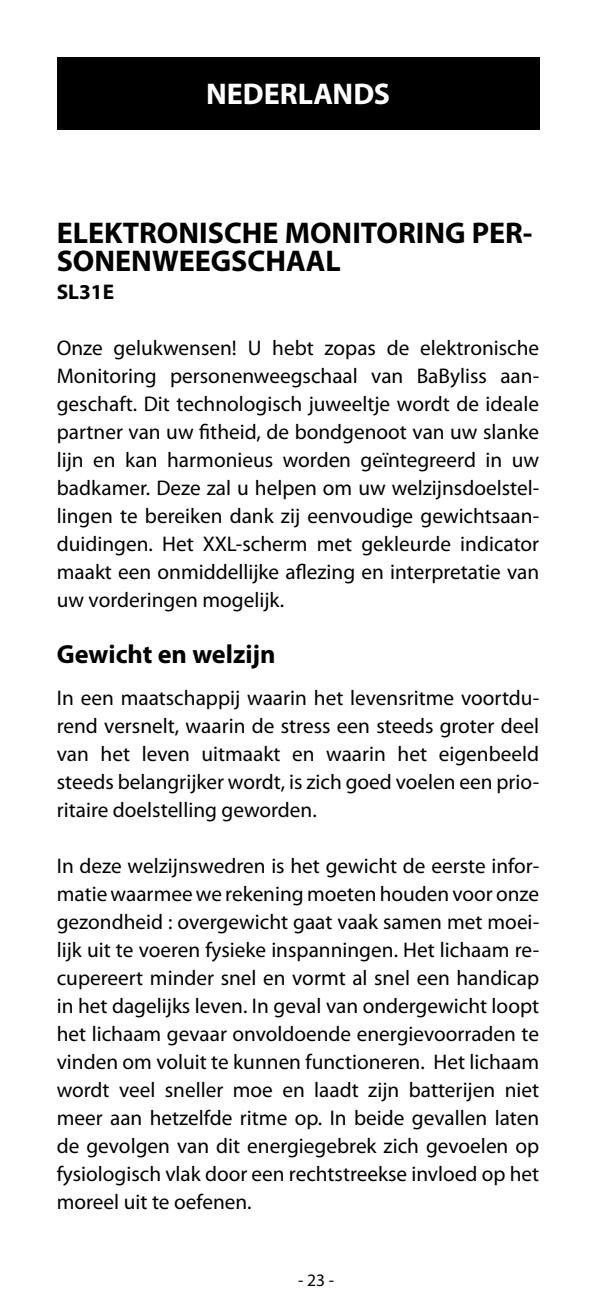
<style>
.page{position:relative;width:596px;height:1312px;background:#fff}
.page>*{position:absolute;margin:0;border:0;box-sizing:border-box;transform-origin:0 0}
.t1{font:700 30px/28px "Myriad Pro";color:#000}
.t2{font:700 30px "Myriad Pro";color:#fff}
.t3{font:700 26.25px "Myriad Pro";color:#000}
.t4{font:21.25px/28px "Myriad Pro";color:#000;text-align:justify}
.t5{font:700 21.25px "Myriad Pro";color:#000}
.t6{font:17.5px "Myriad Pro";color:#000}
</style>
<div class="page">
<div style="left:57px;top:57px;width:482px;height:72px;background:#000"></div>
<h1 class="t2" style="left:206px;top:75px;width:185px">NEDERLANDS</h1>
<h1 class="t1" style="left:57px;top:217px;width:477px">ELEKTRONISCHE MONITORING PER-<br>SONENWEEGSCHAAL</h1>
<p class="t5" style="left:57px;top:277px;width:59px">SL31E</p>
<p class="t4" style="left:57px;top:333px;width:483px">Onze gelukwensen! U hebt zopas de elektronische Monitoring personenweegschaal van BaByliss aan&shy;geschaft. Dit technologisch juweeltje wordt de ideale partner van uw fitheid, de bondgenoot van uw slanke lijn en kan harmonieus worden geïntegreerd in uw badkamer. Deze zal u helpen om uw welzijnsdoelstel&shy;lingen te bereiken dank zij eenvoudige gewichtsaan&shy;duidingen. Het XXL-scherm met gekleurde indicator maakt een onmiddellijke aflezing en interpretatie van uw vorderingen mogelijk.</p>
<p class="t3" style="left:57px;top:636px;width:220px">Gewicht en welzijn</p>
<p class="t4" style="left:57px;top:683px;width:483px">In een maatschappij waarin het levensritme voortdu&shy;rend versnelt, waarin de stress een steeds groter deel van het leven uitmaakt en waarin het eigenbeeld steeds belangrijker wordt, is zich goed voelen een prio&shy;ritaire doelstelling geworden.</p>
<p class="t4" style="left:57px;top:851px;width:483px">In deze welzijnswedren is het gewicht de eerste infor&shy;matie waarmee we rekening moeten houden voor onze gezondheid : overgewicht gaat vaak samen met moei&shy;lijk uit te voeren fysieke inspanningen. Het lichaam re&shy;cupereert minder snel en vormt al snel een handicap in het dagelijks leven. In geval van ondergewicht loopt het lichaam gevaar onvoldoende energievoorraden te vinden om voluit te kunnen functioneren. Het lichaam wordt veel sneller moe en laadt zijn batterijen niet meer aan hetzelfde ritme op. In beide gevallen laten de gevolgen van dit energiegebrek zich gevoelen op fysiologisch vlak door een rechtstreekse invloed op het moreel uit te oefenen.</p>
<p class="t6" style="left:298px;top:1269px;width:38px">- 23 -</p>
</div>
